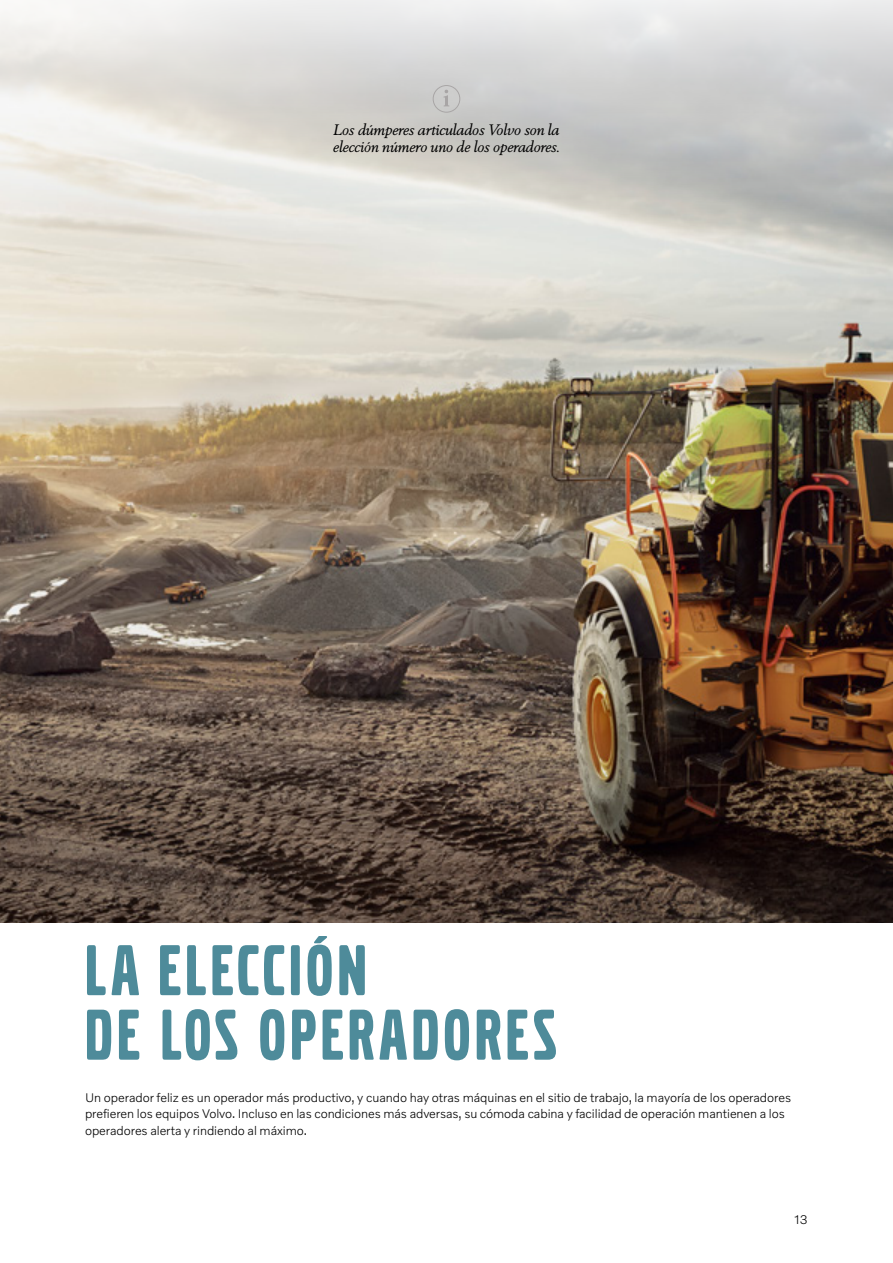
<style>
.page{position:relative;width:893px;height:1263px;background:#fff}
.page>*{position:absolute;margin:0;border:0;box-sizing:border-box;transform-origin:0 0}
.t1{font:75px/64.5px "Volvo Broad Pro";letter-spacing:.06em;color:#4e8b9a}
.t2{font:italic 15px/16.5px "Volvo Serif Pro";letter-spacing:-.005em;color:#000}
.t3{font:300 12.75px/16.5px "Volvo Novum";letter-spacing:-.005em;color:#000}
</style>
<div class="page">
<img style="left:0;top:259px;width:893px;height:664px">
<svg style="left:0;top:0;width:893px;height:259px;background:#dadad6"></svg>
<svg style="left:433px;top:85px;width:27px;height:28px"></svg>
<p class="t2" style="left:333px;top:122px;width:228px">Los dúmperes articulados Volvo son la elección número uno de los operadores.</p>
<h1 class="t1" style="left:85px;top:939px;width:473px">LA ELECCIÓN<br>DE LOS OPERADORES</h1>
<p class="t3" style="left:85px;top:1088px;width:708px">Un operador feliz es un operador más productivo, y cuando hay otras máquinas en el sitio de trabajo, la mayoría de los operadores prefieren los equipos Volvo. Incluso en las condiciones más adversas, su cómoda cabina y facilidad de operación mantienen a los operadores alerta y rindiendo al máximo.</p>
<p class="t3" style="left:794px;top:1210px;width:15px">13</p>
</div>
